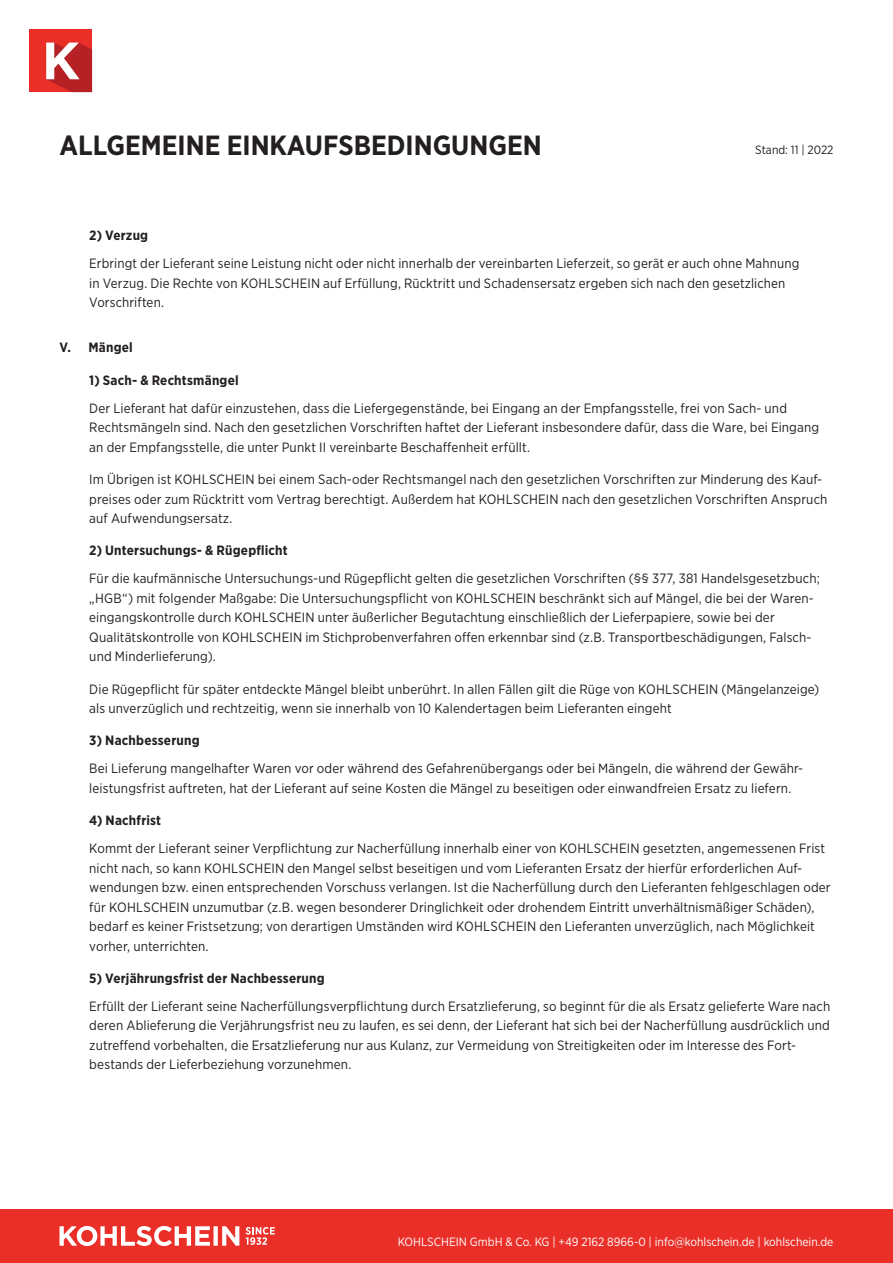
<style>
.page{position:relative;width:893px;height:1263px;background:#fff}
.page>*{position:absolute;margin:0;border:0;box-sizing:border-box;transform-origin:0 0}
.t1{font:700 27.75px "Gotham Narrow";color:#231f20}
.Unterpunkte_Text{font:13.5px/19.5px "Gotham Narrow";letter-spacing:.01em;color:#231f20}
.Unterpunkte_Text_End{font:13.5px/19.5px "Gotham Narrow";letter-spacing:.01em;color:#231f20}
.Zwischenueberschrift{font:700 13.5px "Gotham Narrow";letter-spacing:.015em;color:#231f20}
.Ueberschrift{font:700 13.5px "Gotham Narrow";letter-spacing:.015em;color:#231f20}
.t2{font:12px "Gotham Narrow";color:#fff}
.t3{font:12px "Gotham Narrow";color:#231f20}
</style>
<div class="page">
<div style="left:0;top:1209px;width:893px;height:54px;background:#ea2f29"></div>
<svg style="left:60px;top:1226px;width:179px;height:20px"></svg>
<svg style="left:246px;top:1227px;width:29px;height:18px"></svg>
<div style="left:30px;top:30px;width:62px;height:62px;background:#ea2f29"></div>
<svg style="left:46px;top:43px;width:46px;height:49px;background:#d06365"></svg>
<h1 class="t1" style="left:60px;top:127px;width:484px">ALLGEMEINE EINKAUFSBEDINGUNGEN</h1>
<p class="t3" style="left:755px;top:142px;width:80px">Stand: 11 | 2022</p>
<p class="Zwischenueberschrift" style="left:89px;top:227px;width:60px">2) Verzug</p>
<p class="Unterpunkte_Text_End" style="left:89px;top:254px;width:712px">Erbringt der Lieferant seine Leistung nicht oder nicht innerhalb der vereinbarten Lieferzeit, so gerät er auch ohne Mahnung in Verzug. Die Rechte von KOHLSCHEIN auf Erfüllung, Rücktritt und Schadensersatz ergeben sich nach den gesetzlichen<br>Vorschriften.</p>
<p class="Ueberschrift" style="left:60px;top:339px;width:75px">V. Mängel</p>
<p class="Zwischenueberschrift" style="left:89px;top:371px;width:151px">1) Sach- &amp; Rechtsmängel</p>
<p class="Unterpunkte_Text" style="left:89px;top:398px;width:731px">Der Lieferant hat dafür einzustehen, dass die Liefergegenstände, bei Eingang an der Empfangsstelle, frei von Sach- und<br>Rechtsmängeln sind. Nach den gesetzlichen Vorschriften haftet der Lieferant insbesondere dafür, dass die Ware, bei Eingang an der Empfangsstelle, die unter Punkt II vereinbarte Beschaffenheit erfüllt.</p>
<p class="Unterpunkte_Text" style="left:89px;top:469px;width:740px">Im Übrigen ist KOHLSCHEIN bei einem Sach-oder Rechtsmangel nach den gesetzlichen Vorschriften zur Minderung des Kauf&shy;preises oder zum Rücktritt vom Vertrag berechtigt. Außerdem hat KOHLSCHEIN nach den gesetzlichen Vorschriften Anspruch auf Aufwendungsersatz.</p>
<p class="Zwischenueberschrift" style="left:89px;top:542px;width:200px">2) Untersuchungs- &amp; Rügepflicht</p>
<p class="Unterpunkte_Text" style="left:89px;top:568px;width:732px">Für die kaufmännische Untersuchungs-und Rügepflicht gelten die gesetzlichen Vorschriften (§§ 377, 381 Handelsgesetzbuch; „HGB“) mit folgender Maßgabe: Die Untersuchungspflicht von KOHLSCHEIN beschränkt sich auf Mängel, die bei der Waren&shy;eingangskontrolle durch KOHLSCHEIN unter äußerlicher Begutachtung einschließlich der Lieferpapiere, sowie bei der Qualitätskontrolle von KOHLSCHEIN im Stichprobenverfahren offen erkennbar sind (z.B. Transportbeschädigungen, Falsch&shy;und Minderlieferung).</p>
<p class="Unterpunkte_Text" style="left:89px;top:679px;width:731px">Die Rügepflicht für später entdeckte Mängel bleibt unberührt. In allen Fällen gilt die Rüge von KOHLSCHEIN (Mängelanzeige) als unverzüglich und rechtzeitig, wenn sie innerhalb von 10 Kalendertagen beim Lieferanten eingeht</p>
<p class="Zwischenueberschrift" style="left:89px;top:732px;width:112px">3) Nachbesserung</p>
<p class="Unterpunkte_Text" style="left:89px;top:758px;width:715px">Bei Lieferung mangelhafter Waren vor oder während des Gefahrenübergangs oder bei Mängeln, die während der Gewähr&shy;leistungsfrist auftreten, hat der Lieferant auf seine Kosten die Mängel zu beseitigen oder einwandfreien Ersatz zu liefern.</p>
<p class="Zwischenueberschrift" style="left:89px;top:812px;width:73px">4) Nachfrist</p>
<p class="Unterpunkte_Text" style="left:89px;top:838px;width:743px">Kommt der Lieferant seiner Verpflichtung zur Nacherfüllung innerhalb einer von KOHLSCHEIN gesetzten, angemessenen Frist nicht nach, so kann KOHLSCHEIN den Mangel selbst beseitigen und vom Lieferanten Ersatz der hierfür erforderlichen Auf&shy;wendungen bzw. einen entsprechenden Vorschuss verlangen. Ist die Nacherfüllung durch den Lieferanten fehlgeschlagen oder für KOHLSCHEIN unzumutbar (z.B. wegen besonderer Dringlichkeit oder drohendem Eintritt unverhältnismäßiger Schäden), bedarf es keiner Fristsetzung; von derartigen Umständen wird KOHLSCHEIN den Lieferanten unverzüglich, nach Möglichkeit vorher, unterrichten.</p>
<p class="Zwischenueberschrift" style="left:89px;top:969px;width:237px">5) Verjährungsfrist der Nachbesserung</p>
<p class="Unterpunkte_Text_End" style="left:89px;top:996px;width:743px">Erfüllt der Lieferant seine Nacherfüllungsverpflichtung durch Ersatzlieferung, so beginnt für die als Ersatz gelieferte Ware nach deren Ablieferung die Verjährungsfrist neu zu laufen, es sei denn, der Lieferant hat sich bei der Nacherfüllung ausdrücklich und zutreffend vorbehalten, die Ersatzlieferung nur aus Kulanz, zur Vermeidung von Streitigkeiten oder im Interesse des Fort&shy;bestands der Lieferbeziehung vorzunehmen.</p>
<p class="t2" style="left:398px;top:1234px;width:437px">KOHLSCHEIN GmbH &amp; Co. KG | +49 2162 8966-0 | info@kohlschein.de | kohlschein.de</p>
</div>
